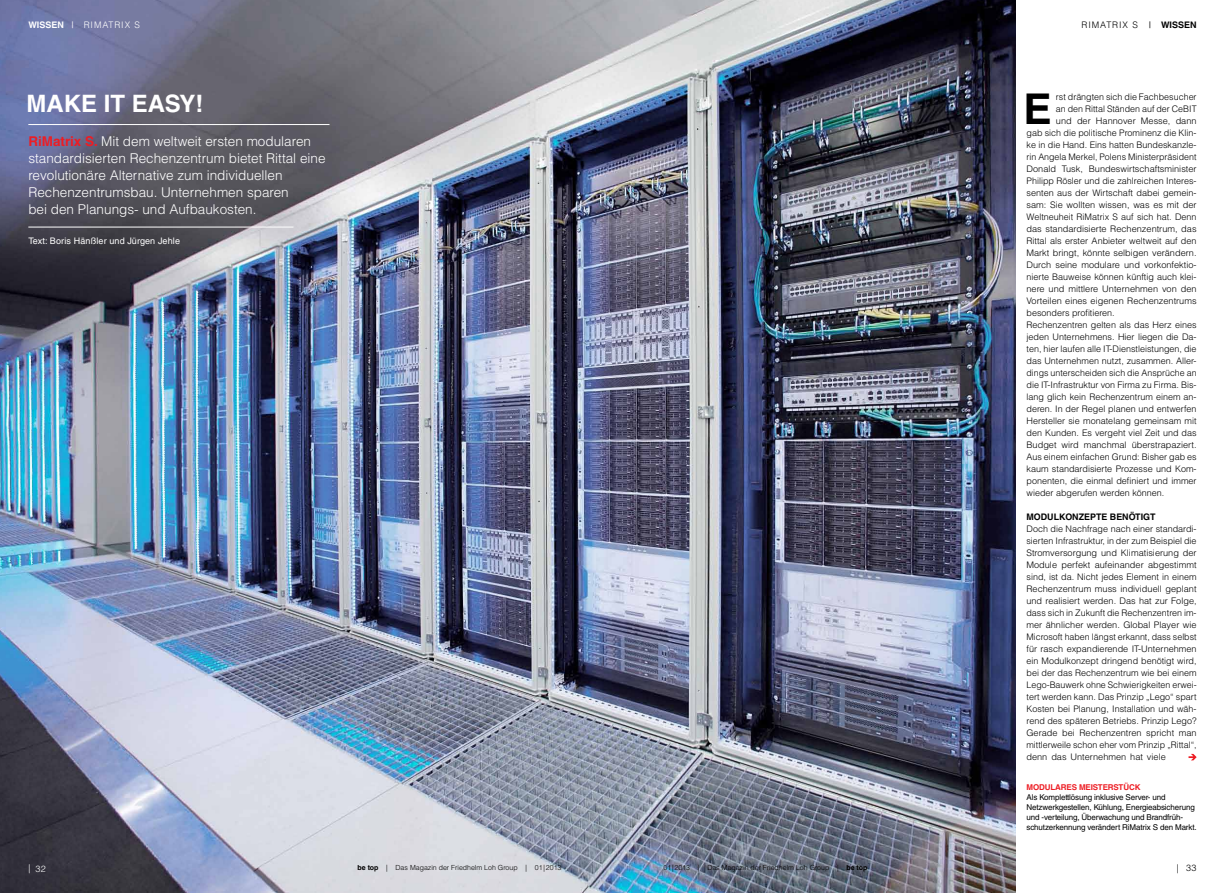
<style>
.page{position:relative;width:1225px;height:893px;background:#fff}
.page>*{position:absolute;margin:0;border:0;box-sizing:border-box;transform-origin:0 0}
.t1{font:700 42.4px "Helvetica LT Std";color:#000}
.t2{font:700 24px "Helvetica LT Std";color:#fff}
.t3{font:300 13.5px/17px "Helvetica LT Std";color:#fff}
.t4{font:300 9px/12px "Helvetica LT Std";color:#000;text-align:justify}
.t5{font:9px "Helvetica LT Std";letter-spacing:.015em;color:#fff}
.t6{font:700 9px "Helvetica LT Std";color:#000}
.t7{font:300 9px "Helvetica LT Std";letter-spacing:.1em;color:#fff}
.t8{font:300 9px "Helvetica LT Std";letter-spacing:.1em;color:#000}
.t9{font:8px/10px "Helvetica LT Std";letter-spacing:-.015em;color:#000}
.t10{font:700 8px "Helvetica LT Std";letter-spacing:-.015em;color:#ed1d24}
.t11{font:300 7px "Helvetica LT Std";color:#000}
.s1{font-weight:700}
.s2{font-weight:400}
.s3{font-weight:700;color:#ed1d24}
</style>
<div class="page">
<img style="left:0;top:0;width:1015px;height:893px">
<hr style="left:28px;top:124px;width:301px;height:1px;background:#fff">
<hr style="left:28px;top:227px;width:265px;height:1px;background:#fff">
<svg style="left:1188px;top:754px;width:8px;height:6px"></svg>
<p class="t7" style="left:28px;top:19px;width:113px"><span class="s1">WISSEN</span> <span class="s2">|</span> RiMatr ix S</p>
<p class="t8" style="left:1081px;top:19px;width:117px">RiMatr ix S <span class="s2">|</span> <span class="s1">WISSEN</span></p>
<h2 class="t2" style="left:27px;top:89px;width:178px">MAKE IT EASY!</h2>
<h3 class="t3" style="left:28px;top:133px;width:299px"><span class="s3">RIMATRIX S.</span> Mit dem weltweit ersten modularen standardisierten Rechenzentrum bietet Rittal eine revolutionäre Alternative zum individuellen Rechenzentrumsbau. Unternehmen sparen<br>bei den Planungs- und Aufbaukosten.</h3>
<p class="t5" style="left:28px;top:236px;width:153px">Text: Boris Hänßler und Jürgen Jehle</p>
<h1 class="t1" style="left:1023px;top:84px;width:25px">E</h1>
<p class="t4" style="left:1056px;top:91px;width:142px">rst drängten sich die Fachbesucher</p>
<p class="t4" style="left:1056px;top:103px;width:138px">an den Rittal Ständen auf der CeBIT</p>
<p class="t4" style="left:1056px;top:115px;width:142px">und der Hannover Messe, dann</p>
<p class="t4" style="left:1026px;top:127px;width:172px">gab sich die politische Prominenz die Klin-</p>
<p class="t4" style="left:1026px;top:139px;width:172px">ke in die Hand. Eins hatten Bundeskanzle-</p>
<p class="t4" style="left:1026px;top:151px;width:172px">rin Angela Merkel, Polens Ministerpräsident</p>
<p class="t4" style="left:1026px;top:163px;width:172px">Donald Tusk, Bundeswirtschaftsminister</p>
<p class="t4" style="left:1026px;top:175px;width:172px">Philipp Rösler und die zahlreichen I nteres-</p>
<p class="t4" style="left:1026px;top:187px;width:172px">senten aus der Wirtschaft dabei gemein-</p>
<p class="t4" style="left:1026px;top:199px;width:172px">sam: Sie wollten wissen, was es mit der</p>
<p class="t4" style="left:1026px;top:211px;width:172px">Weltneuheit RiMatrix S auf sich hat. Denn</p>
<p class="t4" style="left:1026px;top:223px;width:172px">das standardisierte Rechenzentrum, das</p>
<p class="t4" style="left:1026px;top:235px;width:172px">Rittal als erster Anbieter weltweit auf den</p>
<p class="t4" style="left:1026px;top:247px;width:172px">Markt bringt, könnte selbigen verändern.</p>
<p class="t4" style="left:1026px;top:259px;width:172px">Durch seine modulare und vorkonfektio-</p>
<p class="t4" style="left:1026px;top:271px;width:172px">nierte Bauweise können künftig auch klei-</p>
<p class="t4" style="left:1026px;top:283px;width:172px">nere und mittlere Unternehmen von den</p>
<p class="t4" style="left:1026px;top:295px;width:172px">Vorteilen eines eigenen Rechenzentrums</p>
<p class="t4" style="left:1026px;top:307px;width:90px">besonders profitieren.</p>
<p class="t4" style="left:1026px;top:319px;width:172px">Rechenzentren gelten als das Herz eines</p>
<p class="t4" style="left:1026px;top:331px;width:172px">jeden Unternehmens. Hier liegen die Da-</p>
<p class="t4" style="left:1026px;top:343px;width:172px">ten, hier laufen alle IT-Dienstleistungen, die</p>
<p class="t4" style="left:1026px;top:355px;width:172px">das Unternehmen nutzt, zusammen. Aller-</p>
<p class="t4" style="left:1026px;top:367px;width:172px">dings unterscheiden sich die Ansprüche an</p>
<p class="t4" style="left:1026px;top:379px;width:172px">die IT-I nfrastruktur von Firma zu Firma. Bis-</p>
<p class="t4" style="left:1026px;top:391px;width:172px">lang glich kein Rechenzentrum einem an-</p>
<p class="t4" style="left:1026px;top:403px;width:172px">deren. I n der Regel planen und entwerfen</p>
<p class="t4" style="left:1026px;top:415px;width:172px">Hersteller sie monatelang gemeinsam mit</p>
<p class="t4" style="left:1026px;top:427px;width:172px">den Kunden. Es vergeht viel Zeit und das</p>
<p class="t4" style="left:1026px;top:439px;width:172px">Budget wird manchmal überstrapaziert.</p>
<p class="t4" style="left:1026px;top:451px;width:172px">Aus einem einfachen Grund: Bisher gab es</p>
<p class="t4" style="left:1026px;top:463px;width:172px">kaum standardisierte Prozesse und Kom-</p>
<p class="t4" style="left:1026px;top:475px;width:172px">ponenten, die einmal definiert und immer</p>
<p class="t4" style="left:1026px;top:487px;width:139px">wieder abgerufen werden können.</p>
<p class="t6" style="left:1026px;top:512px;width:128px">MODULKONZEPTE BENÖTIGT</p>
<p class="t4" style="left:1026px;top:523px;width:172px">Doch die Nachfrage nach einer standardi&shy;sierten I nfrastruktur, in der zum Beispiel die Stromversorgung und Klimatisierung der Module perfekt aufeinander abgestimmt sind, ist da. Nicht jedes Element in einem Rechenzentrum muss individuell geplant und realisiert werden. Das hat zur Folge, dass sich in Zukunft die Rechenzentren im&shy;mer ähnlicher werden. Global Player wie Microsoft haben längst erkannt, dass selbst für rasch expandierende IT-Unternehmen ein Modulkonzept dringend benötigt wird, bei der das Rechenzentrum wie bei einem Lego-Bauwerk ohne Schwierigkeiten erwei&shy;tert werden kann. Das Prinzip „Lego“ spart Kosten bei Planung, I nstallation und wäh&shy;rend des späteren Betriebs. Prinzip Lego?<br>Gerade bei Rechenzentren spricht man mittlerweile schon eher vom Prinzip „Rittal“, denn das Unternehmen hat viele</p>
<p class="t10" style="left:1026px;top:782px;width:115px">MODULARES MEISTERSTÜCK</p>
<p class="t9" style="left:1026px;top:792px;width:172px">Als Komplettlösung inklusive Server- und Netzwerkgestellen, Kühlung, Energieabsicherung und -verteilung, Überwachung und Brandfrüh&shy;schutzerkennung verändert RiMatrix S den Markt.</p>
<p class="t7" style="left:28px;top:863px;width:19px">| 32</p>
<p class="t11" style="left:357px;top:863px;width:205px"><span class="s1">BE TOP</span> | Das Magazin der Friedhelm Loh Group | 01|2013</p>
<p class="t11" style="left:663px;top:863px;width:205px">01|2013 | Das Magazin der Friedhelm Loh Group | <span class="s1">BE TOP</span></p>
<p class="t4" style="left:1176px;top:862px;width:21px">| 33</p>
</div>
